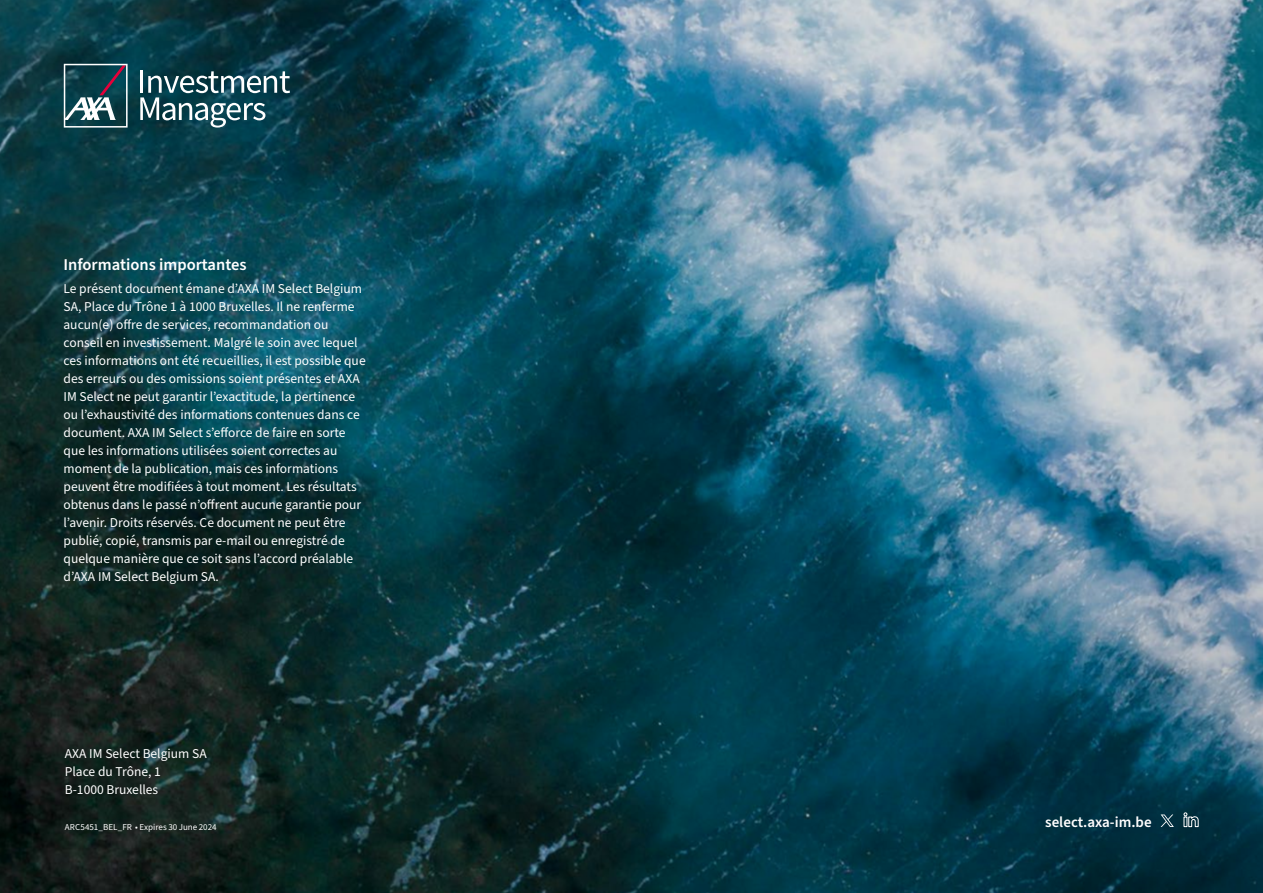
<style>
.page{position:relative;width:1263px;height:893px;background:#fff}
.page>*{position:absolute;margin:0;border:0;box-sizing:border-box;transform-origin:0 0}
.L2_Heading{font:600 16.5px "Source Sans Pro";color:#fff}
.Website{font:600 15px "Source Sans Pro";color:#fff}
._0B_Body{font:13.5px/18px "Source Sans Pro";color:#fff}
.t1{font:9px "Source Sans Pro";color:#fff}
</style>
<div class="page">
<img style="left:0;top:0;width:1263px;height:893px">
<svg style="left:64px;top:64px;width:64px;height:64px"></svg>
<hr style="left:140px;top:70px;width:3px;height:23px;background:#fff">
<svg style="left:140px;top:71px;width:150px;height:57px"></svg>
<svg style="left:1183px;top:812px;width:16px;height:15px"></svg>
<svg style="left:1160px;top:814px;width:14px;height:13px"></svg>
<p class="L2_Heading" style="left:64px;top:254px;width:185px">Informations importantes</p>
<p class="_0B_Body" style="left:64px;top:280px;width:304px">Le présent document émane d’AXA IM Select Belgium SA, Place du Trône 1 à 1000 Bruxelles. Il ne renferme aucun(e) offre de services, recommandation ou conseil en investissement. Malgré le soin avec lequel ces informations ont été recueillies, il est possible que des erreurs ou des omissions soient présentes et AXA IM Select ne peut garantir l’exactitude, la pertinence ou l’exhaustivité des informations contenues dans ce document. AXA IM Select s’efforce de faire en sorte que les informations utilisées soient correctes au moment de la publication, mais ces informations peuvent être modifiées à tout moment. Les résultats obtenus dans le passé n’offrent aucune garantie pour l’avenir. Droits réservés. Ce document ne peut être publié, copié, transmis par e-mail ou enregistré de quelque manière que ce soit sans l’accord préalable d’AXA IM Select Belgium SA.</p>
<p class="_0B_Body" style="left:65px;top:745px;width:143px">AXA IM Select Belgium SA<br>Place du Trône, 1<br>B-1000 Bruxelles</p>
<p class="t1" style="left:65px;top:821px;width:153px">ARC5451_BEL_FR • Expires 30 June 2024</p>
<p class="Website" style="left:1045px;top:812px;width:108px">select.axa-im.be</p>
</div>
